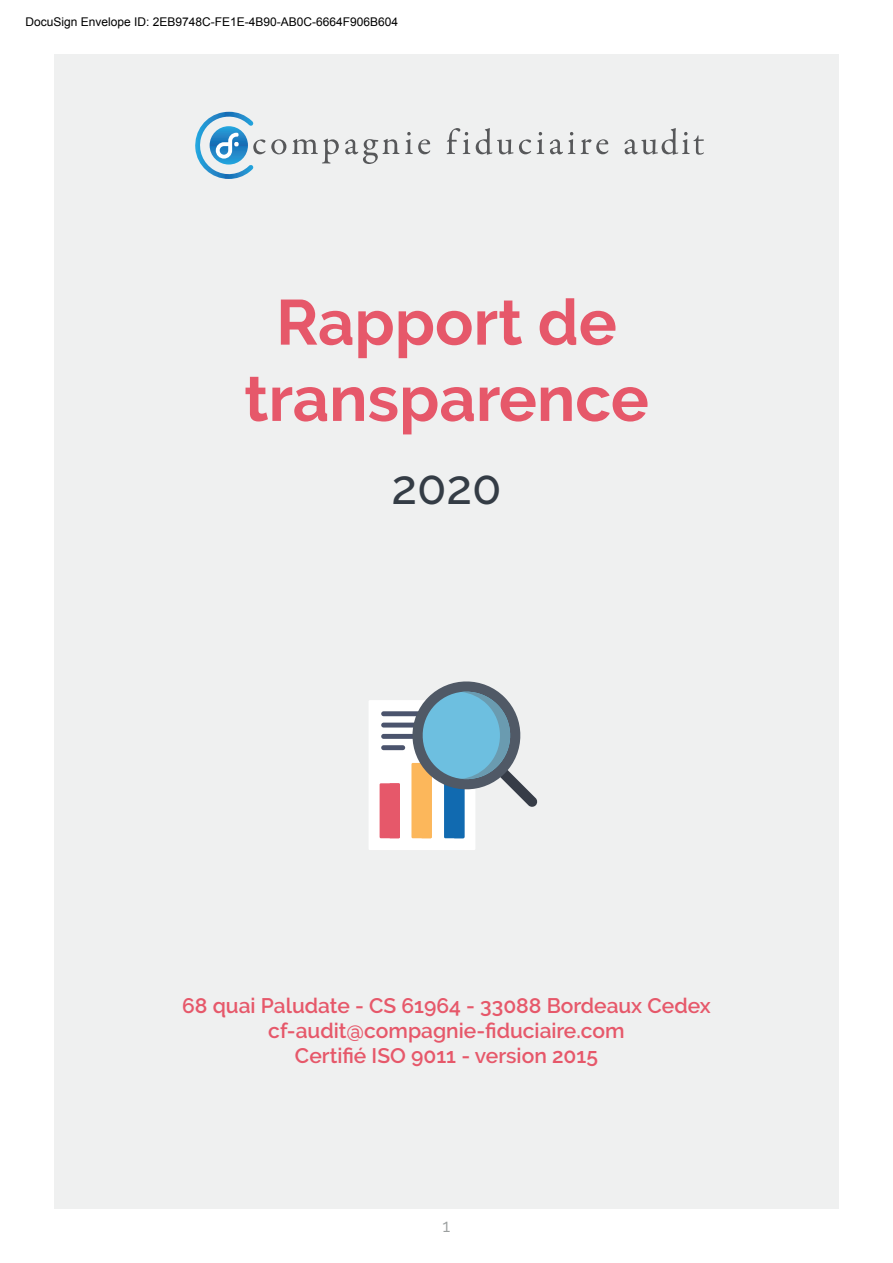
<style>
.page{position:relative;width:893px;height:1263px;background:#fff}
.page>*{position:absolute;margin:0;border:0;box-sizing:border-box;transform-origin:0 0}
.t1{font:700 63.6px/76.2px "Raleway";color:#e6586a;text-align:center}
.t2{font:500 48px "Raleway";color:#343c45}
.t3{font:600 21px/25.2px "Raleway";color:#e6586a;text-align:center}
.t4{font:18px "Raleway";color:#9b9f9f}
.t5{font:12px "Arial";color:#000}
</style>
<div class="page">
<div style="left:54px;top:54px;width:785px;height:1155px;background:#eff0f0"></div>
<svg style="left:195px;top:111px;width:70px;height:68px"></svg>
<svg style="left:271px;top:139px;width:15px;height:15px"></svg>
<svg style="left:292px;top:139px;width:47px;height:25px"></svg>
<svg style="left:345px;top:132px;width:85px;height:32px"></svg>
<svg style="left:447px;top:128px;width:23px;height:26px"></svg>
<svg style="left:476px;top:128px;width:55px;height:27px"></svg>
<svg style="left:537px;top:132px;width:7px;height:22px"></svg>
<svg style="left:550px;top:132px;width:25px;height:22px"></svg>
<svg style="left:581px;top:139px;width:27px;height:15px"></svg>
<svg style="left:624px;top:128px;width:80px;height:27px"></svg>
<div style="left:369px;top:700px;width:106px;height:150px;background:#fff"></div>
<div style="left:380px;top:783px;width:20px;height:55px;background:#e6586a"></div>
<div style="left:381px;top:711px;width:80px;height:5px;background:#4b546d;border-radius:2px"></div>
<hr style="left:381px;top:723px;width:80px;height:4px;background:#4b546d;border-radius:2px">
<div style="left:381px;top:734px;width:80px;height:5px;background:#4b546d;border-radius:2px"></div>
<div style="left:381px;top:745px;width:24px;height:5px;background:#4b546d;border-radius:2px"></div>
<svg style="left:407px;top:681px;width:131px;height:157px"></svg>
<p class="t5" style="left:26px;top:15px;width:374px">DocuSign Envelope ID: 2EB9748C-FE1E-4B90-AB0C-6664F906B604</p>
<h1 class="t1" style="left:244px;top:284px;width:406px">Rapport de transparence</h1>
<h2 class="t2" style="left:391px;top:459px;width:112px">2020</h2>
<p class="t3" style="left:182px;top:993px;width:530px">68 quai Paludate - CS 61964 - 33088 Bordeaux Cedex cf-audit@compagnie-fiduciaire.com<br>Certifié ISO 9011 - version 2015</p>
<p class="t4" style="left:443px;top:1215px;width:9px">1</p>
</div>
